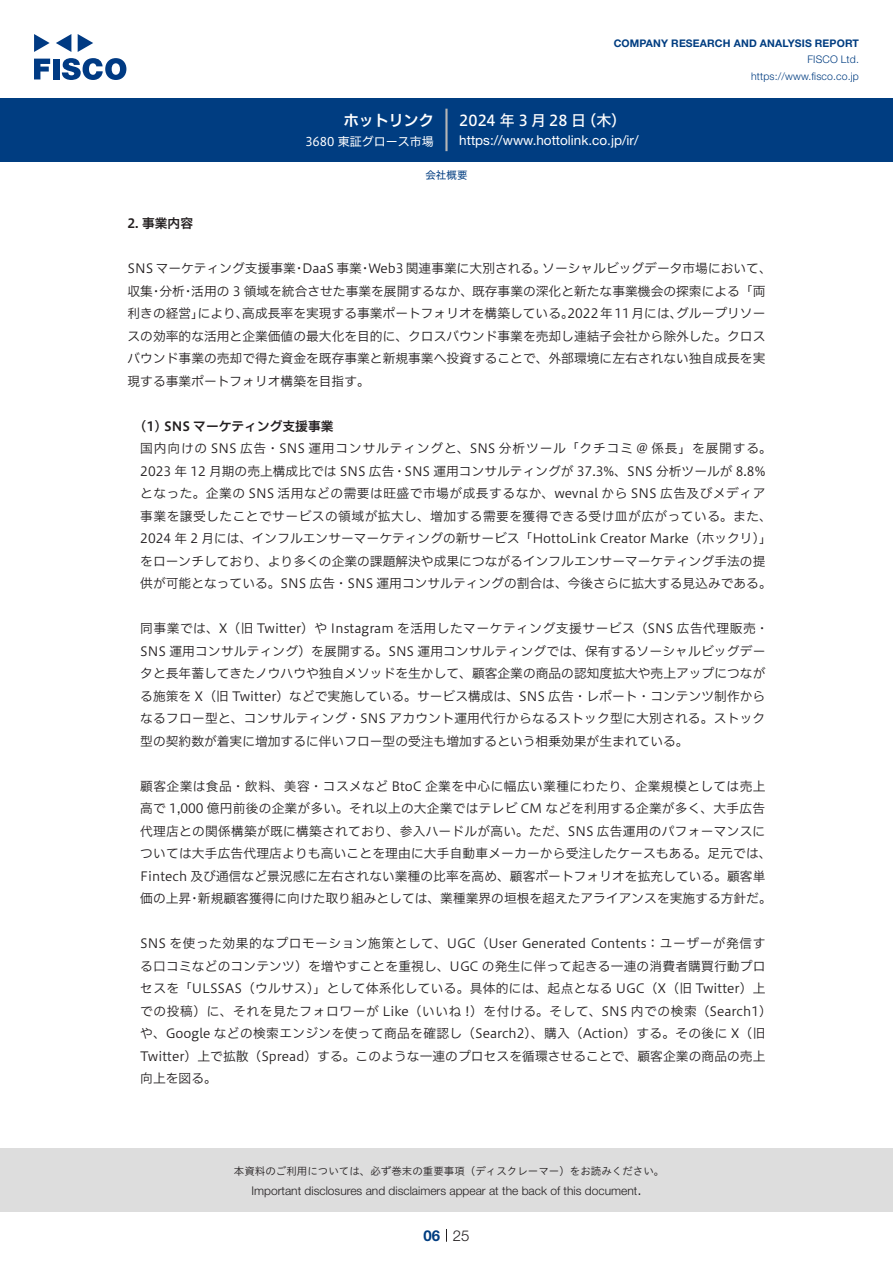
<style>
.page{position:relative;width:893px;height:1263px;background:#fff}
.page>*{position:absolute;margin:0;border:0;box-sizing:border-box;transform-origin:0 0}
.t1{font:15px "Hiragino UD Sans F Std N W5";letter-spacing:.01em;color:#fff}
.t2{font:15px "Hiragino UD Sans F Std N W6";color:#fff}
.t3{font:300 15px "Helvetica Neue LT Std";color:#231f20}
.t4{font:700 15px "Helvetica Neue LT Std";color:#003d81}
.t5{font:13.5px "Helvetica Neue LT Std";color:#fff}
.本文3mm{font:12.75px/22.5px "Hiragino UD Sans F Std N W3";letter-spacing:.005em;color:#231f20}
.本文{font:12.75px/22.5px "Hiragino UD Sans F Std N W3";color:#231f20}
.本文3mm-2{font:12.75px "Hiragino UD Sans F Std N W3";letter-spacing:.03em;color:#231f20}
.小タイトル3mm{font:12.75px "Hiragino UD Sans F Std N W6";color:#231f20}
.小タイトル{font:12.75px "Hiragino UD Sans F Std N W6";color:#231f20}
.t6{font:300 12px "Helvetica Neue LT Std";color:#231f20}
.t7{font:12px "Hiragino UD Sans F Std N W4";color:#fff}
.t8{font:10.5px "Hiragino UD Sans Std W3";color:#231f20}
.t9{font:700 10.5px "Helvetica Neue LT Std";letter-spacing:.015em;color:#003d81}
.t10{font:300 10.5px/16.5px "Helvetica Neue LT Std";letter-spacing:.015em;color:#003d81;text-align:right}
.ヘッダー{font:10.5px "Hiragino UD Sans F Std N W4";color:#003d81}
</style>
<div class="page">
<div style="left:0;top:1148px;width:893px;height:64px;background:#ddd"></div>
<svg style="left:34px;top:59px;width:16px;height:20px"></svg>
<div style="left:53px;top:59px;width:6px;height:20px;background:#003a83"></div>
<svg style="left:62px;top:58px;width:64px;height:22px"></svg>
<svg style="left:34px;top:34px;width:16px;height:18px"></svg>
<svg style="left:78px;top:34px;width:15px;height:18px"></svg>
<svg style="left:56px;top:34px;width:15px;height:18px"></svg>
<div style="left:0;top:98px;width:893px;height:64px;background:#003d81"></div>
<hr style="left:445px;top:109px;width:3px;height:42px;background:#b5b5b6">
<svg style="left:446px;top:1229px;width:1px;height:13px"></svg>
<p class="t2" style="left:344px;top:109px;width:92px">ホットリンク</p>
<p class="t7" style="left:305px;top:132px;width:130px">3680 東証グロース市場</p>
<p class="t9" style="left:614px;top:37px;width:247px">COMPANY RESEARCH AND ANALYSIS REPORT</p>
<p class="t10" style="left:751px;top:51px;width:109px">FISCO Ltd. https://www.fisco.co j p.</p>
<p class="t1" style="left:581px;top:109px;width:46px">（木(</p>
<p class="t1" style="left:459px;top:109px;width:128px">2024 年 3月28 日</p>
<p class="t5" style="left:459px;top:132px;width:181px">https://www.hottolink. c o j p. /i r/</p>
<p class="小タイトル" style="left:128px;top:214px;width:67px">2. 事業内容</p>
<p class="ヘッダー" style="left:425px;top:167px;width:43px">会社概要</p>
<p class="本文" style="left:542px;top:256px;width:231px">ソーシャルビッグデータ市場において、</p>
<p class="本文" style="left:191px;top:256px;width:576px;text-indent:-64px">SNS マーケティング支援事業<br>活用の 3 領域を統合させた事業を展開するなか、既存事業の深化と新たな事業機会の探索による「両</p>
<p class="本文" style="left:302px;top:256px;width:61px">DaaS 事業</p>
<p class="本文" style="left:368px;top:256px;width:179px">Web3 関連事業に大別される。</p>
<p class="本文" style="left:293px;top:256px;width:14px">・</p>
<p class="本文" style="left:359px;top:256px;width:14px">・</p>
<p class="本文" style="left:128px;top:279px;width:27px">収集</p>
<p class="本文" style="left:159px;top:279px;width:27px">分析</p>
<p class="本文" style="left:150px;top:279px;width:14px">・</p>
<p class="本文" style="left:182px;top:279px;width:14px">・</p>
<p class="本文" style="left:242px;top:301px;width:333px">高成長率を実現する事業ポートフォリオを構築している。</p>
<p class="本文" style="left:676px;top:301px;width:91px">グループリソー</p>
<p class="本文" style="left:567px;top:301px;width:117px">2022年11月には、</p>
<p class="本文" style="left:128px;top:301px;width:639px">利きの経営」<br>スの効率的な活用と企業価値の最大化を目的に、クロスバウンド事業を売却し連結子会社から除外した。クロスバウンド事業の売却で得た資金を既存事業と新規事業へ投資することで、外部環境に左右されない独自成長を実現する事業ポートフォリオ構築を目指す。</p>
<p class="小タイトル3mm" style="left:140px;top:416px;width:195px">1( ) SNS マーケティング支援事業</p>
<p class="本文3mm" style="left:140px;top:436px;width:633px">国内向けの SNS 広告・SNS 運用コンサルティングと、SNS 分析ツール「クチコミ @ 係長」を展開する。2023 年 12 月期の売上構成比では SNS 広告・SNS 運用コンサルティングが 37.3%、SNS 分析ツールが 8.8%となった。企業の SNS 活用などの需要は旺盛で市場が成長するなか、wevnal から SNS 広告及びメディア事業を譲受したことでサービスの領域が拡大し、増加する需要を獲得できる受け皿が広がっている。また、2024 年 2 月には、インフルエンサーマーケティングの新サービス「HottoLink Creator Marke（ホックリ「(をローンチしており、より多くの企業の課題解決や成果につながるインフルエンサーマーケティング手法の提供が可能となっている。SNS 広告・SNS 運用コンサルティングの割合は、今後さらに拡大する見込みである。</p>
<p class="本文3mm" style="left:140px;top:616px;width:630px">同事業では、X（旧 Twitter）や Instagram を活用したマーケティング支援サービス（SNS 広告代理販売・SNS 運用コンサルティング）を展開する。SNS 運用コンサルティングでは、保有するソーシャルビッグデータと長年蓄してきたノウハウや独自メソッドを生かして、顧客企業の商品の認知度拡大や売上アップにつながる施策を X（旧 Twitter）などで実施している。サービス構成は、SNS 広告・レポート・コンテンツ制作からなるフロー型と、コンサルティング・SNS アカウント運用代行からなるストック型に大別される。ストック型の契約数が着実に増加するに伴いフロー型の受注も増加するという相乗効果が生まれている。</p>
<p class="本文3mm-2" style="left:140px;top:776px;width:627px">顧客企業は食品・飲料、美容・コスメなど BtoC 企業を中心に幅広い業種にわたり、企業規模としては売上</p>
<p class="本文3mm" style="left:140px;top:796px;width:626px">高で 1,000 億円前後の企業が多い。それ以上の大企業ではテレビ CM などを利用する企業が多く、大手広告</p>
<p class="本文3mm" style="left:140px;top:819px;width:627px">代理店との関係構築が既に構築されており、参入ハードルが高い。ただ、SNS 広告運用のパフォーマンスに</p>
<p class="本文3mm" style="left:140px;top:841px;width:633px">ついては大手広告代理店よりも高いことを理由に大手自動車メーカーから受注したケースもある。足元では、</p>
<p class="本文3mm" style="left:140px;top:864px;width:627px">Fintech 及び通信など景況感に左右されない業種の比率を高め、顧客ポートフォリオを拡充している。顧客単</p>
<p class="本文3mm" style="left:198px;top:886px;width:575px">新規顧客獲得に向けた取り組みとしては、業種業界の垣根を超えたアライアンスを実施する方針だ。</p>
<p class="本文" style="left:198px;top:301px;width:52px">により、</p>
<p class="本文3mm" style="left:140px;top:886px;width:52px">価の上昇</p>
<p class="本文3mm" style="left:140px;top:931px;width:633px">SNS を使った効果的なプロモーション施策として、UGC（User Generated Contents：ユーザーが発信する口コミなどのコンテンツ）を増やすことを重視し、UGC の発生に伴って起きる一連の消費者購買行動プロセスを「ULSSAS（ウルサス）」として体系化している。具体的には、起点となる UGC（X（旧 Twitter）上での投稿）に、それを見たフォロワーが Like（いいね !）を付ける。そして、SNS 内での検索（Search1(や、Google などの検索エンジンを使って商品を確認し（Search2）、購入（Action）する。その後に X（旧Twitter）上で拡散（Spread）する。このような一連のプロセスを循環させることで、顧客企業の商品の売上向上を図る。</p>
<p class="本文3mm" style="left:188px;top:886px;width:14px">・</p>
<p class="t8" style="left:234px;top:1163px;width:432px">本資料のご利用については、必ず巻末の重要事項（ディスクレーマー）をお読みください。</p>
<p class="t3" style="left:637px;top:1180px;width:6px">.</p>
<p class="t6" style="left:251px;top:1183px;width:387px">Important disclosures and disclaimers appear at the back of this document</p>
<p class="t4" style="left:423px;top:1226px;width:18px">06</p>
<p class="t3" style="left:453px;top:1226px;width:18px">25</p>
</div>
